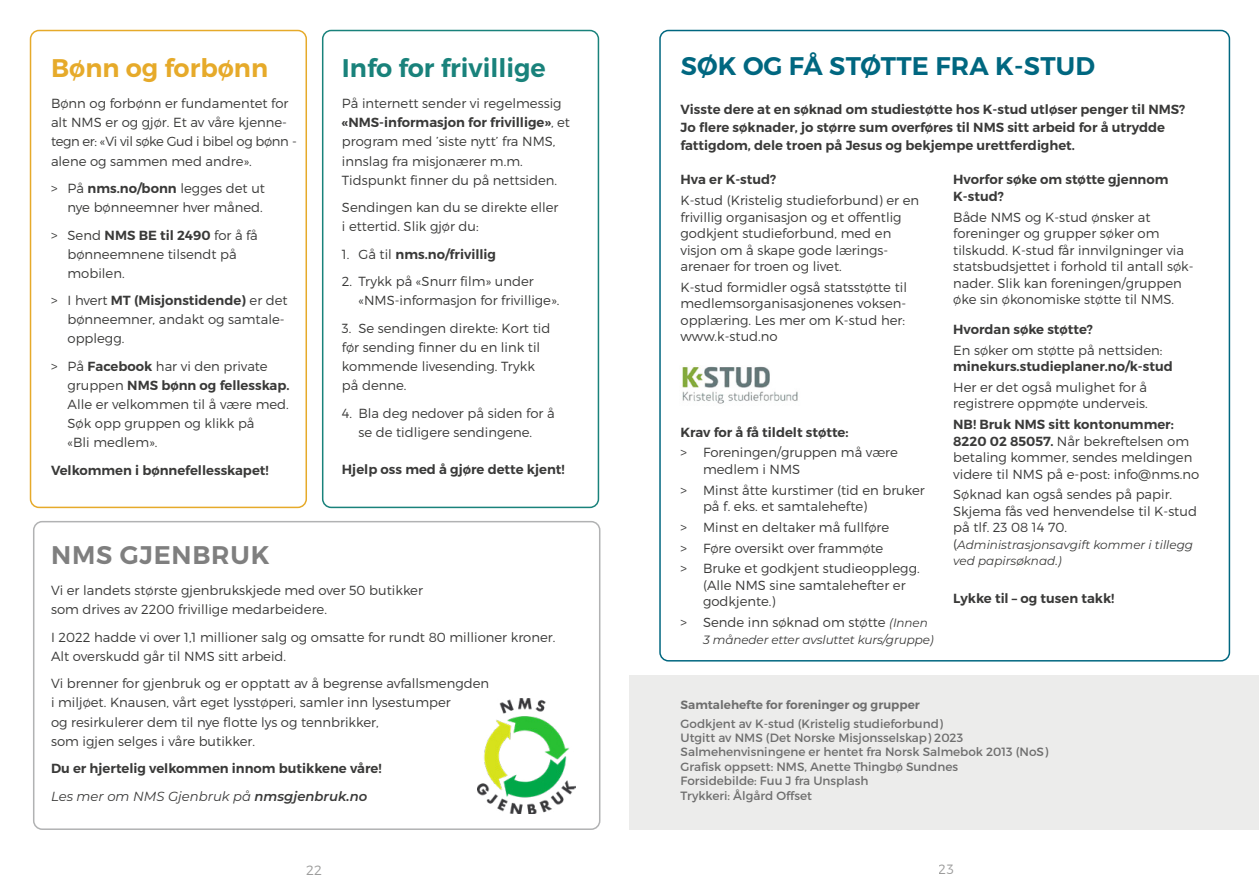
<style>
.page{position:relative;width:1259px;height:893px;background:#fff}
.page>*{position:absolute;margin:0;border:0;box-sizing:border-box;transform-origin:0 0}
.t1{font:600 25.5px "Montserrat";letter-spacing:.01em;color:#006780}
.t2{font:600 25.5px "Montserrat";color:#19827b}
.t3{font:600 25.5px "Montserrat";color:#e6aa2a}
.t4{font:600 25.5px "Montserrat";letter-spacing:.03em;color:#7f7f7f}
.t5{font:300 13.5px "Montserrat";color:#3a3a39}
.t6{font:300 13.2px/19px "Montserrat";color:#3a3a39}
.t7{font:600 13.2px/18px "Montserrat";color:#3a3a39}
.t8{font:12px/14.4px "Montserrat";color:#6e6e6e}
.t9{font:italic 12px/16.5px "Montserrat";color:#3a3a39}
.t10{font:600 12px "Montserrat";color:#6e6e6e}
.s1{font-weight:600}
.s2{font-weight:300}
.s3{font-weight:400;font-style:italic}
.s4{font-style:italic}
.s5{font-weight:400;font-style:italic;font-size:12px}
.s6{font-weight:300;font-style:normal;font-size:13.2px}
</style>
<div class="page">
<div style="left:30px;top:30px;width:277px;height:478px;border:2px solid #e6aa2a;border-radius:9px"></div>
<div style="left:33px;top:521px;width:567px;height:309px;border:2px solid #b1b2b3;border-radius:9px"></div>
<div style="left:322px;top:30px;width:277px;height:478px;border:2px solid #19827b;border-radius:9px"></div>
<div style="left:629px;top:675px;width:630px;height:154px;background:#ececeb"></div>
<img style="left:682px;top:366px;width:116px;height:38px">
<img style="left:478px;top:699px;width:97px;height:114px">
<h1 class="t3" style="left:51px;top:52px;width:219px">Bønn og forbønn</h1>
<p class="t6" style="left:51px;top:94px;width:247px">Bønn og forbønn er fundamentet for alt NMS er og gjør. Et av våre kjenne&shy;tegn er: «Vi vil søke Gud i bibel og bønn - alene og sammen med andre».</p>
<p class="t6" style="left:51px;top:179px;width:216px;text-align:right">&gt; På <span class="s1">nms.no/bonn</span> legges det ut nye bønneemner hver måned.</p>
<p class="t6" style="left:68px;top:225px;width:192px;text-indent:-16px">&gt; Send <span class="s1">NMS BE til 2490</span> for å få bønneemnene tilsendt på mobilen.</p>
<p class="t6" style="left:68px;top:291px;width:222px;text-indent:-16px">&gt; I hvert <span class="s1">MT (Misjonstidende)</span> er det bønneemner, andakt og samtale&shy;opplegg.</p>
<p class="t6" style="left:68px;top:357px;width:223px;text-indent:-16px">&gt; På <span class="s1">Facebook</span> har vi den private gruppen <span class="s1">NMS bønn og fellesskap.<br></span>Alle er velkommen til å være med.<br>Søk opp gruppen og klikk på<br>«Bli medlem».</p>
<p class="t7" style="left:51px;top:461px;width:219px">Velkommen i bønnefellesskapet!</p>
<h1 class="t4" style="left:51px;top:539px;width:220px">NMS GJENBRUK</h1>
<h1 class="t2" style="left:342px;top:52px;width:205px">Info for frivillige</h1>
<p class="t6" style="left:342px;top:94px;width:230px">På internett sender vi regelmessig <span class="s1">«NMS-informasjon for frivillige»</span>, et program med ’siste nytt’ fra NMS, innslag fra misjonærer m.m.<br>Tidspunkt finner du på nettsiden.</p>
<p class="t6" style="left:342px;top:198px;width:218px">Sendingen kan du se direkte eller i ettertid. Slik gjør du:</p>
<p class="t7" style="left:342px;top:245px;width:156px"><span class="s2">1. Gå til</span> nms.no/frivillig</p>
<p class="t6" style="left:358px;top:272px;width:202px;text-indent:-16px">2. Trykk på «Snurr film» under «NMS-informasjon for frivillige».</p>
<p class="t6" style="left:342px;top:318px;width:210px">3. Se sendingen direkte: Kort tid før sending finner du en link til kommende livesending. Trykk på denne.</p>
<p class="t6" style="left:342px;top:403px;width:214px;text-align:center">4. Bla deg nedover på siden for å se de tidligere sendingene.</p>
<p class="t7" style="left:342px;top:460px;width:224px">Hjelp oss med å gjøre dette kjent!</p>
<p class="t6" style="left:51px;top:581px;width:373px">Vi er landets største gjenbrukskjede med over 50 butikker som drives av 2200 frivillige medarbeidere.</p>
<p class="t6" style="left:51px;top:627px;width:506px">I 2022 hadde vi over 1,1 millioner salg og omsatte for rundt 80 millioner kroner.<br>Alt overskudd går til NMS sitt arbeid.</p>
<p class="t6" style="left:51px;top:674px;width:440px">Vi brenner for gjenbruk og er opptatt av å begrense avfallsmengden i miljøet. Knausen, vårt eget lysstøperi, samler inn lysestumper<br>og resirkulerer dem til nye flotte lys og tennbrikker,<br>som igjen selges i våre butikker.</p>
<p class="t7" style="left:51px;top:755px;width:332px;line-height:27.6px">Du er hjertelig velkommen innom butikkene våre!<br><span class="s3">Les mer om NMS Gjenbruk på</span> <span class="s4">nmsgjenbruk.no</span></p>
<h1 class="t1" style="left:680px;top:50px;width:416px">SØK OG FÅ STØTTE FRA K-STUD</h1>
<p class="t7" style="left:680px;top:101px;width:506px">Visste dere at en søknad om studiestøtte hos K-stud utløser penger til NMS?<br>Jo flere søknader, jo større sum overføres til NMS sitt arbeid for å utrydde fattigdom, dele troen på Jesus og bekjempe urettferdighet.</p>
<p class="t7" style="left:680px;top:171px;width:97px">Hva er K-stud?</p>
<p class="t6" style="left:680px;top:192px;width:240px;line-height:16.5px">K-stud (Kristelig studieforbund) er en frivillig organisasjon og et offentlig godkjent studieforbund, med en visjon om å skape gode lærings&shy;arenaer for troen og livet.</p>
<p class="t6" style="left:680px;top:279px;width:228px;line-height:16.5px">K-stud formidler også statsstøtte til medlemsorganisasjonenes voksen&shy;opplæring. Les mer om K-stud her: www.k-stud.no</p>
<p class="t7" style="left:680px;top:423px;width:169px">Krav for å få tildelt støtte:</p>
<p class="t6" style="left:703px;top:444px;width:196px;line-height:16.5px;text-indent:-23px">&gt; Foreningen/gruppen må være medlem i NMS</p>
<p class="t6" style="left:703px;top:481px;width:223px;line-height:16.5px;text-indent:-23px">&gt; Minst åtte kurstimer (tid en bruker på f. eks. et samtalehefte)</p>
<p class="t6" style="left:680px;top:517px;width:241px;line-height:20.7px">&gt; Minst en deltaker må fullføre<br>&gt; Føre oversikt over frammøte<br>&gt; Bruke et godkjent studieopplegg.</p>
<p class="t6" style="left:703px;top:577px;width:204px;line-height:16.5px">(Alle NMS sine samtalehefter er godkjente.)</p>
<p class="t6" style="left:680px;top:613px;width:249px">&gt; Sende inn søknad om støtte <span class="s5">(Innen</span></p>
<p class="t9" style="left:703px;top:631px;width:232px">3 måneder etter avsluttet kurs/gruppe)</p>
<p class="t7" style="left:953px;top:172px;width:217px;line-height:16.5px">Hvorfor søke om støtte gjennom<br>K-stud?</p>
<p class="t6" style="left:953px;top:208px;width:242px;line-height:16.5px">Både NMS og K-stud ønsker at foreninger og grupper søker om tilskudd. K-stud får innvilgninger via statsbudsjettet i forhold til antall søk&shy;nader. Slik kan foreningen/gruppen øke sin økonomiske støtte til NMS.</p>
<p class="t7" style="left:953px;top:320px;width:141px">Hvordan søke støtte?</p>
<p class="t6" style="left:953px;top:340px;width:211px">En søker om støtte på nettsiden:</p>
<p class="t7" style="left:953px;top:358px;width:221px">minekurs.studieplaner.no/k-stud</p>
<p class="t6" style="left:953px;top:379px;width:196px;line-height:16.5px">Her er det også mulighet for å registrere oppmøte underveis.</p>
<p class="t6" style="left:953px;top:416px;width:247px;line-height:16.5px"><span class="s1">NB! Bruk NMS sitt kontonummer:<br>8220 02 85057.</span> Når bekreftelsen om betaling kommer, sendes meldingen videre til NMS på e-post: info@nms.no</p>
<p class="t6" style="left:953px;top:486px;width:245px;line-height:16.5px">Søknad kan også sendes på papir.<br>Skjema fås ved henvendelse til K-stud på tlf. 23 08 14 70.</p>
<p class="t9" style="left:953px;top:536px;width:241px"><span class="s6">(</span>Administrasjonsavgift kommer i tillegg ved papirsøknad.)</p>
<p class="t7" style="left:953px;top:590px;width:163px">Lykke til – og tusen takk!</p>
<p class="t10" style="left:680px;top:697px;width:241px">Samtalehefte for foreninger og grupper</p>
<p class="t8" style="left:680px;top:716px;width:369px">Godkjent av K-stud (Kristelig studieforbund)<br>Utgitt av NMS (Det Norske Misjonsselskap) 2023<br>Salmehenvisningene er hentet fra Norsk Salmebok 2013 (NoS)<br>Grafisk oppsett: NMS, Anette Thingbø Sundnes<br>Forsidebilde: Fuu J fra Unsplash<br>Trykkeri: Ålgård Offset</p>
<p class="t5" style="left:306px;top:862px;width:17px">22</p>
<p class="t5" style="left:939px;top:861px;width:16px">23</p>
</div>
